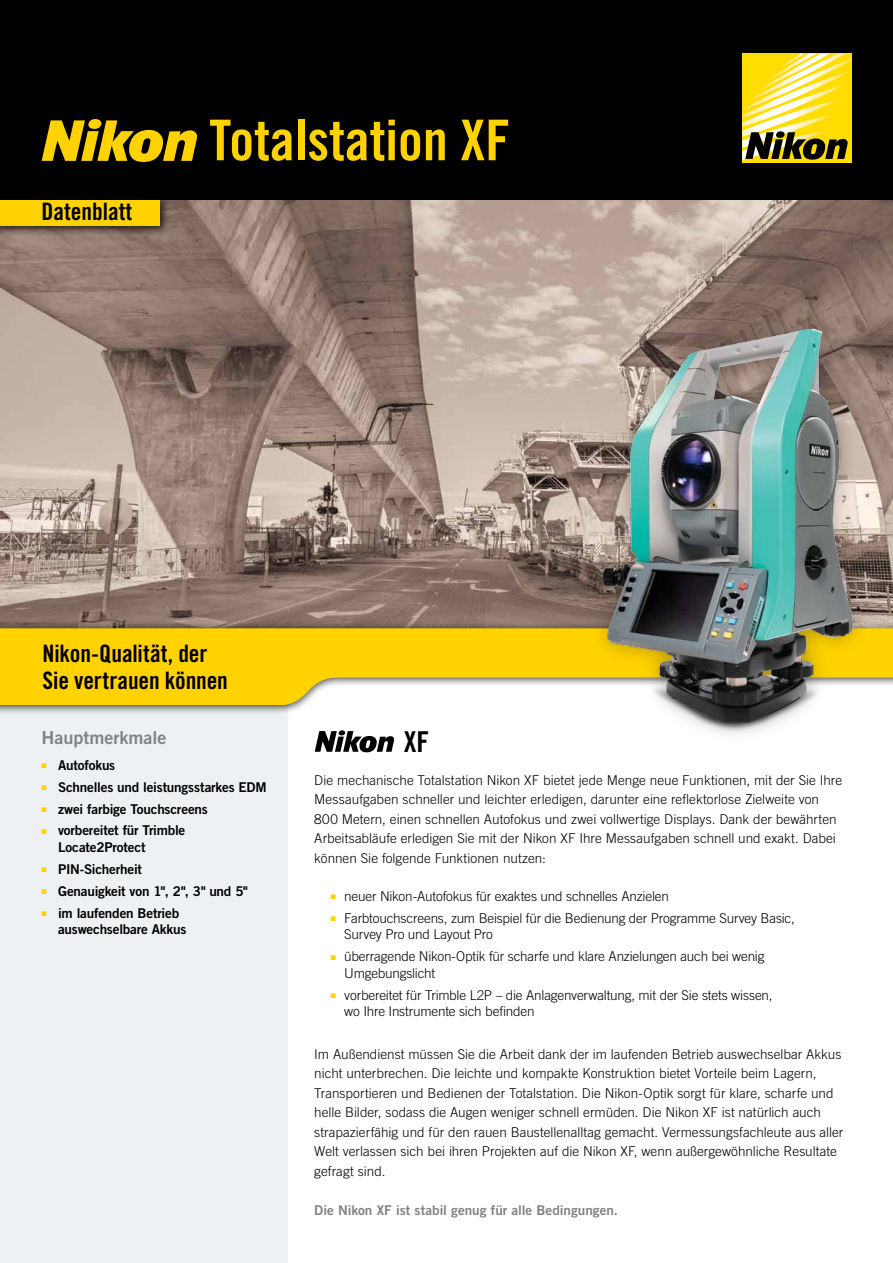
<style>
.page{position:relative;width:893px;height:1263px;background:#fff}
.page>*{position:absolute;margin:0;border:0;box-sizing:border-box;transform-origin:0 0}
.t1{font:56.25px "Trade Gothic LT Std Bd Cn 20";color:#ffd200}
.t2{font:28.8px "Trade Gothic LT Std Bd Cn 20";color:#000}
.t3{font:24px/27px "Trade Gothic LT Std Bd Cn 20";color:#000}
.t4{font:18px "Trade Gothic LT Std Bd 2";color:#808285}
.t5{font:300 13.5px/19.5px "Trade Gothic LT Std";color:#000}
.t6{font:13.5px/16.5px "Trade Gothic LT Std Bd 2";letter-spacing:-.015em;color:#000}
.t7{font:13.5px "Trade Gothic LT Std Bd 2";color:#808285}
.s1{color:#ffd200}
</style>
<div class="page">
<img style="left:0;top:199px;width:893px;height:423px">
<div style="left:0;top:194px;width:170px;height:43px;background:#000;opacity:.75"></div>
<div style="left:0;top:199px;width:159px;height:27px;background:#ffd200"></div>
<div style="left:0;top:0;width:893px;height:199px;background:#000"></div>
<div style="left:0;top:642px;width:287px;height:621px;background:#eef1f3"></div>
<div style="left:0;top:622px;width:893px;height:93px;background:#000;opacity:.75"></div>
<svg style="left:0;top:628px;width:893px;height:79px;background:#f9d52b"></svg>
<img style="left:574px;top:281px;width:311px;height:453px">
<div style="left:742px;top:53px;width:110px;height:110px;background:#fd0"></div>
<svg style="left:742px;top:53px;width:110px;height:107px"></svg>
<svg style="left:42px;top:119px;width:156px;height:43px"></svg>
<svg style="left:315px;top:730px;width:80px;height:23px"></svg>
<h3 class="t3" style="left:41px;top:198px;width:92px">Datenblatt</h3>
<h1 class="t1" style="left:209px;top:106px;width:302px">Totalstation XF</h1>
<h3 class="t3" style="left:43px;top:640px;width:187px">Nikon-Qualität, der<br>Sie vertrauen können</h3>
<h3 class="t4" style="left:42px;top:727px;width:126px">Hauptmerkmale</h3>
<p class="t6" style="left:42px;top:756px;width:75px"><span class="s1">■</span> Autofokus</p>
<p class="t6" style="left:42px;top:778px;width:226px"><span class="s1">■</span> Schnelles und leistungsstarkes EDM</p>
<p class="t6" style="left:42px;top:800px;width:168px"><span class="s1">■</span> zwei farbige Touchscreens</p>
<p class="t6" style="left:58px;top:822px;width:129px;text-indent:-16px"><span class="s1">■</span> vorbereitet für Trimble<br>Locate2Protect</p>
<p class="t6" style="left:42px;top:860px;width:102px"><span class="s1">■</span> PIN-Sicherheit</p>
<p class="t6" style="left:42px;top:882px;width:208px"><span class="s1">■</span> Genauigkeit von 1", 2", 3" und 5"</p>
<p class="t6" style="left:58px;top:904px;width:130px;text-indent:-16px"><span class="s1">■</span> im laufenden Betrieb auswechselbare Akkus</p>
<h2 class="t2" style="left:404px;top:724px;width:27px">XF</h2>
<p class="t5" style="left:314px;top:770px;width:529px">Die mechanische Totalstation Nikon XF bietet jede Menge neue Funktionen, mit der Sie Ihre Messaufgaben schneller und leichter erledigen, darunter eine reflektorlose Zielweite von 800 Metern, einen schnellen Autofokus und zwei vollwertige Displays. Dank der bewährten Arbeitsabläufe erledigen Sie mit der Nikon XF Ihre Messaufgaben schnell und exakt. Dabei können Sie folgende Funktionen nutzen:</p>
<p class="t5" style="left:331px;top:886px;width:340px"><span class="s1">■</span> neuer Nikon-Autofokus für exaktes und schnelles Anzielen</p>
<p class="t5" style="left:344px;top:910px;width:452px;line-height:16.5px;text-indent:-13px"><span class="s1">■</span> Farbtouchscreens, zum Beispiel für die Bedienung der Programme Survey Basic,<br>Survey Pro und Layout Pro</p>
<p class="t5" style="left:344px;top:948px;width:422px;line-height:16.5px;text-indent:-13px"><span class="s1">■</span> überragende Nikon-Optik für scharfe und klare Anzielungen auch bei wenig<br>Umgebungslicht</p>
<p class="t5" style="left:344px;top:986px;width:430px;line-height:16.5px;text-indent:-13px"><span class="s1">■</span> vorbereitet für Trimble L2P – die Anlagenverwaltung, mit der Sie stets wissen, wo Ihre Instrumente sich befinden</p>
<p class="t5" style="left:314px;top:1044px;width:531px">Im Außendienst müssen Sie die Arbeit dank der im laufenden Betrieb auswechselbar Akkus nicht unterbrechen. Die leichte und kompakte Konstruktion bietet Vorteile beim Lagern, Transportieren und Bedienen der Totalstation. Die Nikon-Optik sorgt für klare, scharfe und helle Bilder, sodass die Augen weniger schnell ermüden. Die Nikon XF ist natürlich auch strapazierfähig und für den rauen Baustellenalltag gemacht. Vermessungsfachleute aus aller Welt verlassen sich bei ihren Projekten auf die Nikon XF, wenn außergewöhnliche Resultate gefragt sind.</p>
<p class="t7" style="left:314px;top:1201px;width:305px">Die Nikon XF ist stabil genug für alle Bedingungen.</p>
</div>
